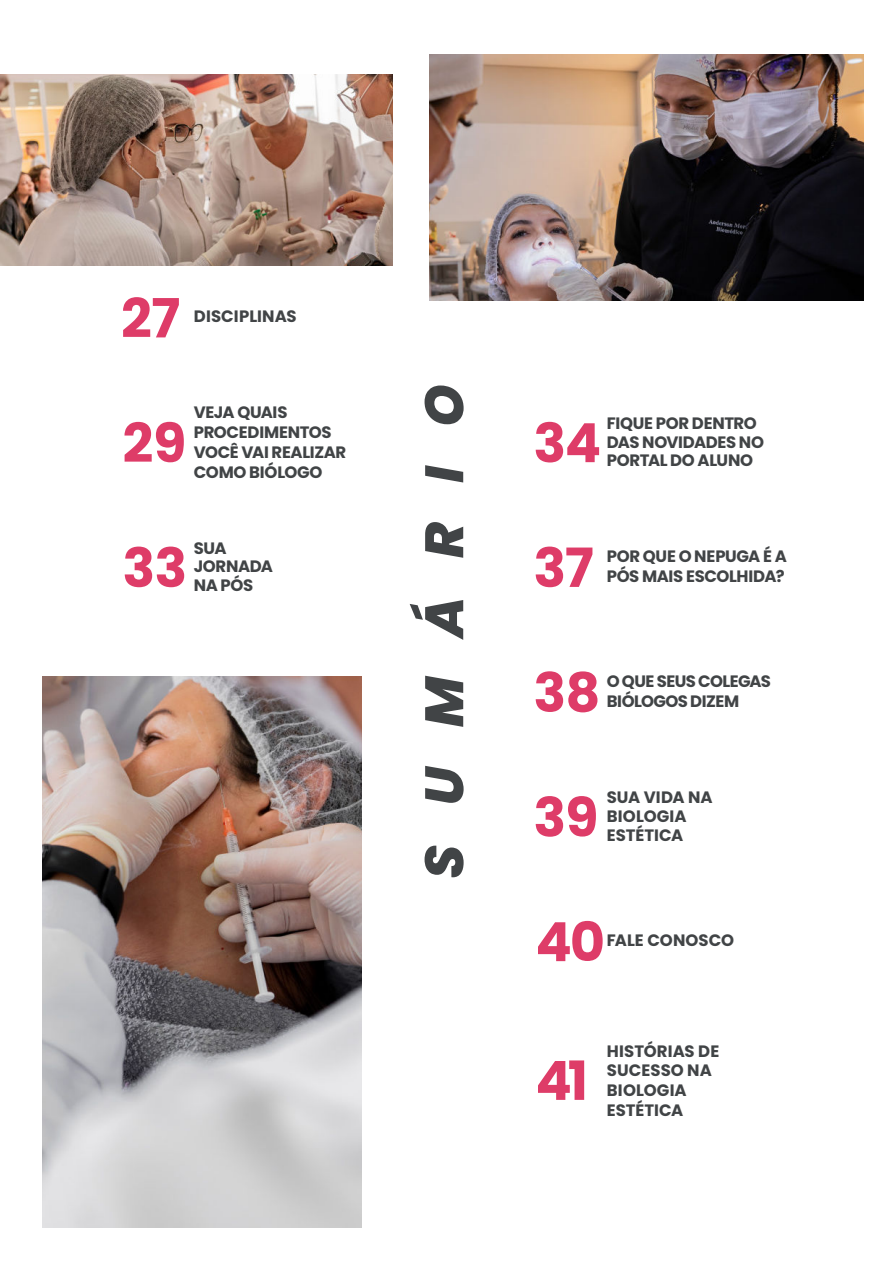
<style>
.page{position:relative;width:893px;height:1263px;background:#fff}
.page>*{position:absolute;margin:0;border:0;box-sizing:border-box;transform-origin:0 0}
.t1{font:700 54px "Poppins";letter-spacing:-.015em;color:#de3c68}
.t2{font:italic 800 54px "Poppins";letter-spacing:.725em;color:#414446}
.t3{font:700 16.5px/19.8px "Poppins";letter-spacing:-.02em;color:#414446}
.t4{font:700 16.5px/19.8px "Poppins";letter-spacing:.005em;color:#414446}
.t5{font:700 16.5px "Poppins";color:#414446}
</style>
<div class="page">
<img style="left:429px;top:54px;width:434px;height:247px">
<img style="left:0;top:74px;width:393px;height:192px">
<img style="left:43px;top:677px;width:318px;height:550px">
<h1 class="t1" style="left:121px;top:286px;width:61px">27</h1>
<p class="t5" style="left:194px;top:307px;width:104px">DISCIPLINAS</p>
<h1 class="t1" style="left:122px;top:411px;width:65px">29</h1>
<p class="t3" style="left:194px;top:403px;width:154px">VEJA QUAIS<br>PROCEDIMENTOS<br>VOCÊ VAI REALIZAR</p>
<p class="t3" style="left:194px;top:462px;width:130px">COMO BIÓLOGO</p>
<h1 class="t1" style="left:122px;top:536px;width:66px">33</h1>
<p class="t3" style="left:194px;top:539px;width:81px;line-height:18.8px">SUA<br>JORNADA</p>
<p class="t3" style="left:194px;top:576px;width:61px">NA PÓS</p>
<h1 class="t2" style="left:413px;top:879px;width:496px;rotate:-90deg">SUMÁRIO</h1>
<h1 class="t1" style="left:533px;top:411px;width:69px">34</h1>
<p class="t3" style="left:607px;top:414px;width:159px;line-height:18.8px">FIQUE POR DENTRO<br>DAS NOVIDADES NO</p>
<p class="t3" style="left:607px;top:451px;width:148px">PORTAL DO ALUNO</p>
<h1 class="t1" style="left:533px;top:536px;width:62px">37</h1>
<p class="t3" style="left:607px;top:547px;width:182px">POR QUE O NEPUGA É A</p>
<p class="t3" style="left:607px;top:566px;width:179px">PÓS MAIS ESCOLHIDA?</p>
<h1 class="t1" style="left:533px;top:660px;width:68px">38</h1>
<p class="t3" style="left:607px;top:671px;width:166px">O QUE SEUS COLEGAS</p>
<p class="t3" style="left:607px;top:691px;width:134px">BIÓLOGOS DIZEM</p>
<h1 class="t1" style="left:533px;top:785px;width:66px">39</h1>
<p class="t4" style="left:607px;top:788px;width:108px;line-height:18.8px">SUA VIDA NA<br>BIOLOGIA</p>
<p class="t3" style="left:607px;top:825px;width:78px">ESTÉTICA</p>
<h1 class="t1" style="left:535px;top:910px;width:71px">40</h1>
<p class="t5" style="left:607px;top:930px;width:129px">FALE CONOSCO</p>
<h1 class="t1" style="left:535px;top:1048px;width:54px">41</h1>
<p class="t4" style="left:607px;top:1041px;width:114px">HISTÓRIAS DE<br>SUCESSO NA<br>BIOLOGIA</p>
<p class="t3" style="left:607px;top:1100px;width:78px">ESTÉTICA</p>
</div>
